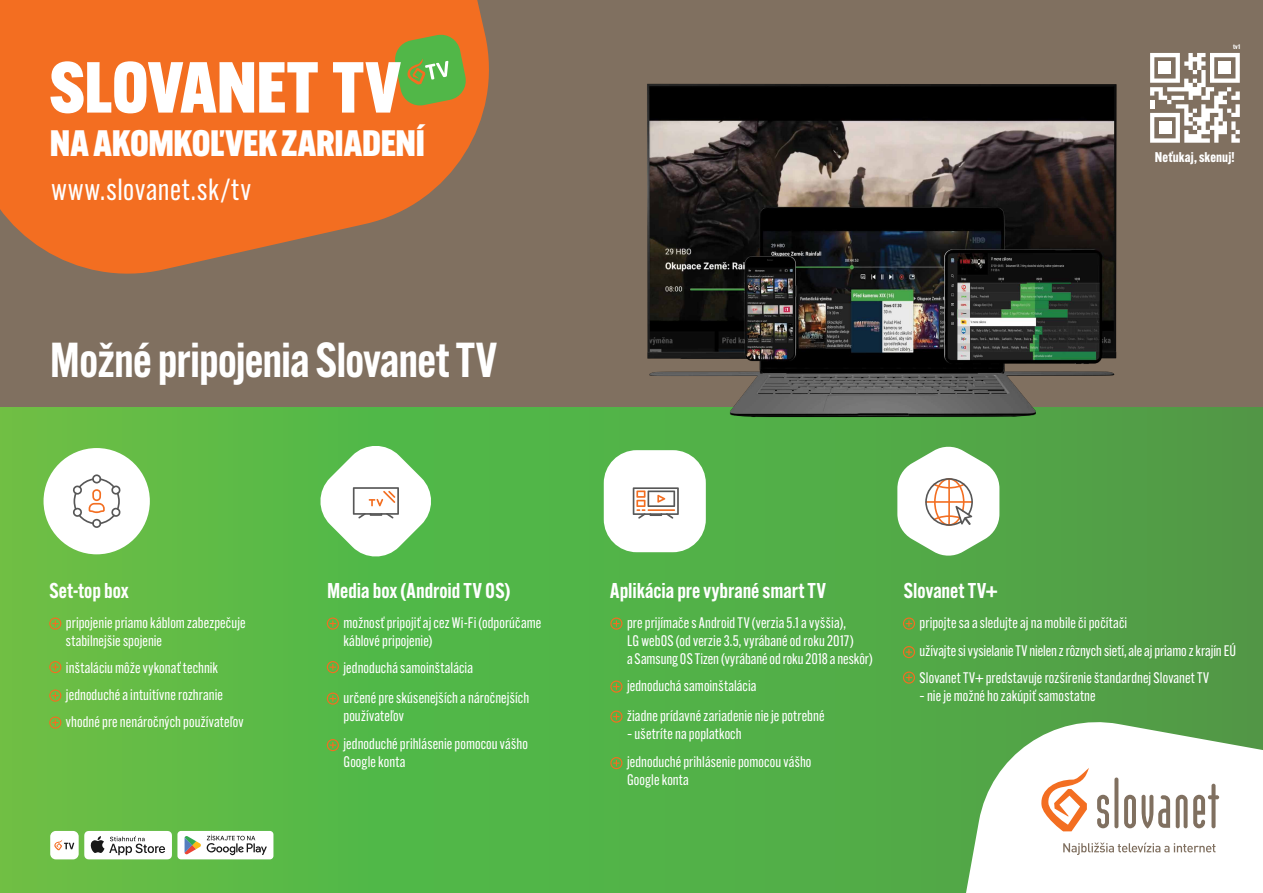
<style>
.page{position:relative;width:1263px;height:893px;background:#fff}
.page>*{position:absolute;margin:0;border:0;box-sizing:border-box;transform-origin:0 0}
.t1{font:800 70.5px "Alternate Gothic ATF";letter-spacing:-.005em;color:#fff}
.t2{font:600 48px "Alternate Gothic ATF";letter-spacing:-.015em;color:#fff}
.t3{font:800 36px "Alternate Gothic ATF";letter-spacing:-.005em;color:#fff}
.t4{font:30px "Alternate Gothic ATF";letter-spacing:.025em;color:#fff}
.t5{font:600 21px "Alternate Gothic ATF";color:#fff}
.t6{font:15px/18px "Alternate Gothic ATF";letter-spacing:.005em;color:#fff}
.t7{font:700 13.8px "Alternate Gothic ATF";letter-spacing:.005em;color:#fff}
.t8{font:700 6.6px "Alternate Gothic ATF";color:#fff}
</style>
<div class="page">
<div style="left:0;top:349px;width:1263px;height:544px;background:linear-gradient(to right,#61c347,#4c9d47)"></div>
<div style="left:0;top:0;width:1263px;height:406px;background:#807060"></div>
<svg style="left:1150px;top:53px;width:90px;height:90px"></svg>
<div style="left:1158px;top:62px;width:13px;height:12px;background:#fff"></div>
<div style="left:1218px;top:62px;width:13px;height:12px;background:#fff"></div>
<div style="left:1159px;top:121px;width:12px;height:13px;background:#fff"></div>
<img style="left:624px;top:83px;width:515px;height:412px">
<svg style="left:0;top:0;width:489px;height:274px;fill:#f36e21"></svg>
<svg style="left:939px;top:712px;width:324px;height:181px"></svg>
<svg style="left:393px;top:33px;width:74px;height:74px;background:#85a341"></svg>
<svg style="left:49px;top:617px;width:12px;height:13px"></svg>
<svg style="left:49px;top:661px;width:12px;height:12px"></svg>
<svg style="left:49px;top:689px;width:12px;height:13px"></svg>
<svg style="left:327px;top:617px;width:12px;height:13px"></svg>
<svg style="left:327px;top:661px;width:12px;height:12px"></svg>
<svg style="left:327px;top:692px;width:12px;height:13px"></svg>
<svg style="left:903px;top:617px;width:12px;height:13px"></svg>
<svg style="left:903px;top:646px;width:12px;height:12px"></svg>
<svg style="left:903px;top:671px;width:12px;height:13px"></svg>
<svg style="left:610px;top:617px;width:12px;height:13px"></svg>
<svg style="left:610px;top:680px;width:12px;height:13px"></svg>
<svg style="left:610px;top:710px;width:12px;height:13px"></svg>
<svg style="left:1063px;top:843px;width:152px;height:12px"></svg>
<svg style="left:1097px;top:777px;width:122px;height:51px"></svg>
<svg style="left:1040px;top:768px;width:49px;height:63px"></svg>
<svg style="left:317px;top:443px;width:117px;height:117px"></svg>
<svg style="left:49px;top:716px;width:12px;height:13px"></svg>
<svg style="left:327px;top:739px;width:12px;height:12px"></svg>
<svg style="left:610px;top:757px;width:12px;height:12px"></svg>
<div style="left:44px;top:448px;width:106px;height:106px;background:#fff;border-radius:53px"></div>
<svg style="left:73px;top:474px;width:48px;height:54px"></svg>
<div style="left:604px;top:450px;width:102px;height:102px;background:#fff;border-radius:33px"></div>
<svg style="left:633px;top:487px;width:46px;height:32px"></svg>
<svg style="left:897px;top:445px;width:102px;height:112px"></svg>
<svg style="left:84px;top:831px;width:88px;height:28px"></svg>
<div style="left:177px;top:831px;width:96px;height:28px;background:#fff;border-radius:4px"></div>
<svg style="left:185px;top:836px;width:16px;height:18px"></svg>
<svg style="left:207px;top:835px;width:60px;height:20px"></svg>
<div style="left:50px;top:831px;width:29px;height:28px;background:#fff;border-radius:6px"></div>
<svg style="left:54px;top:840px;width:20px;height:10px"></svg>
<h1 class="t1" style="left:50px;top:44px;width:352px">SLOVANET TV</h1>
<h3 class="t3" style="left:50px;top:121px;width:376px">NA AKOMKOĽVEK ZARIADENÍ</h3>
<h3 class="t4" style="left:51px;top:171px;width:201px">www.slovanet.sk/tv</h3>
<h2 class="t2" style="left:50px;top:329px;width:449px">Možné pripojenia Slovanet TV</h2>
<p class="t8" style="left:1233px;top:43px;width:9px">tv1</p>
<p class="t7" style="left:1155px;top:149px;width:81px">Neťukaj, skenuj!</p>
<h3 class="t5" style="left:49px;top:577px;width:81px">Set-top box</h3>
<h3 class="t5" style="left:327px;top:577px;width:185px">Media box (Android TV OS)</h3>
<p class="t6" style="left:66px;top:613px;width:181px">pripojenie priamo káblom zabezpečuje stabilnejšie spojenie</p>
<p class="t6" style="left:66px;top:654px;width:179px;line-height:27px">inštaláciu môže vykonať technik jednoduché a intuitívne rozhranie vhodné pre nenáročných používateľov</p>
<p class="t6" style="left:343px;top:613px;width:199px">možnosť pripojiť aj cez Wi-Fi (odporúčame káblové pripojenie)</p>
<p class="t6" style="left:343px;top:652px;width:187px;line-height:30px">jednoduchá samoinštalácia<br>určené pre skúsenejších a náročnejších</p>
<p class="t6" style="left:343px;top:701px;width:186px;line-height:28.5px">používateľov<br>jednoduché prihlásenie pomocou vášho</p>
<p class="t6" style="left:343px;top:753px;width:63px">Google konta</p>
<h3 class="t5" style="left:610px;top:577px;width:217px">Aplikácia pre vybrané smart TV</h3>
<h3 class="t5" style="left:904px;top:577px;width:95px">Slovanet TV+</h3>
<p class="t6" style="left:627px;top:613px;width:247px">pre prijímače s Android TV (verzia 5.1 a vyššia),<br>LG webOS (od verzie 3.5, vyrábané od roku 2017)<br>a Samsung OS Tizen (vyrábané od roku 2018 a neskôr)</p>
<p class="t6" style="left:627px;top:670px;width:199px;line-height:30px">jednoduchá samoinštalácia<br>žiadne prídavné zariadenie nie je potrebné</p>
<p class="t6" style="left:627px;top:719px;width:186px;line-height:28.5px">– ušetríte na poplatkoch<br>jednoduché prihlásenie pomocou vášho</p>
<p class="t6" style="left:627px;top:771px;width:63px">Google konta</p>
<p class="t6" style="left:920px;top:608px;width:318px;line-height:28.5px">pripojte sa a sledujte aj na mobile či počítači<br>užívajte si vysielanie TV nielen z rôznych sietí, ale aj priamo z krajín EÚ</p>
<p class="t6" style="left:920px;top:669px;width:291px">Slovanet TV+ predstavuje rozšírenie štandardnej Slovanet TV</p>
<p class="t6" style="left:920px;top:687px;width:177px">– nie je možné ho zakúpiť samostatne</p>
</div>
